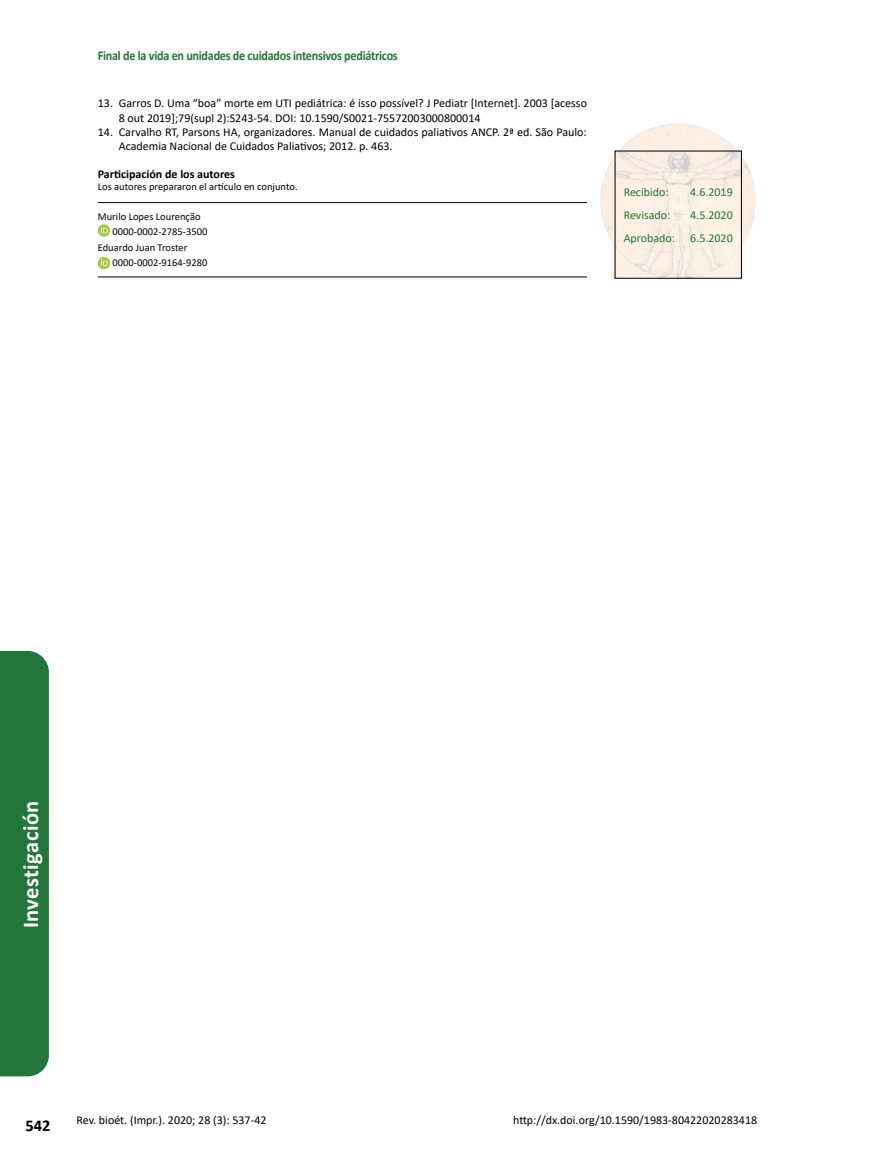
<style>
.page{position:relative;width:872px;height:1170px;background:#fff}
.page>*{position:absolute;margin:0;border:0;box-sizing:border-box;transform-origin:0 0}
.t1{font:700 22.5px "Calibri";letter-spacing:.02em;color:#fff}
.t2{font:700 16.5px "Calibri";color:#000}
.t3{font:700 13.5px "Calibri";letter-spacing:-.02em;color:#237639;scale:.9 1}
.t4{font:12px/14.7px "Calibri";color:#000}
.t5{font:12px "Calibri";color:#237639}
.t6{font:700 12px "Calibri";color:#000}
.t7{font:10.5px/14.7px "Calibri";color:#000}
</style>
<div class="page">
<hr style="left:98px;top:202px;width:489px;height:1px;background:#000">
<hr style="left:98px;top:277px;width:489px;height:1px;background:#000">
<svg style="left:98px;top:224px;width:12px;height:13px"></svg>
<svg style="left:101px;top:226px;width:7px;height:7px"></svg>
<div style="left:98px;top:257px;width:12px;height:12px;background:#a4c83f;border-radius:50%"></div>
<svg style="left:101px;top:259px;width:7px;height:7px"></svg>
<img style="left:600px;top:123px;width:156px;height:156px">
<div style="left:0;top:651px;width:49px;height:425px;background:#237639"></div>
<p class="t3" style="left:98px;top:46px;width:335px">Final de la vida en unidades de cuidados intensivos pediátricos</p>
<p class="t4" style="left:119px;top:95px;width:469px;text-indent:-21px">13. Garros D. Uma “boa” morte em UTI pediátrica: é isso possível? J Pediatr [Internet]. 2003 [acesso<br>8 out 2019];79(supl 2):S243-54. DOI: 10.1590/S0021-75572003000800014</p>
<p class="t4" style="left:119px;top:124px;width:469px;text-indent:-21px">14. Carvalho RT, Parsons HA, organizadores. Manual de cuidados paliativos ANCP. 2ª ed. São Paulo:<br>Academia Nacional de Cuidados Paliativos; 2012. p. 463.</p>
<p class="t6" style="left:98px;top:165px;width:139px">Participación de los autores</p>
<p class="t7" style="left:98px;top:179px;width:201px">Los autores prepararon el artículo en conjunto.</p>
<p class="t7" style="left:112px;top:209px;width:96px;text-indent:-15px">Murilo Lopes Lourenção<br>0000-0002-2785-3500</p>
<p class="t7" style="left:112px;top:240px;width:96px;text-indent:-15px">Eduardo Juan Troster<br>0000-0002-9164-9280</p>
<p class="t5" style="left:623px;top:184px;width:46px">Recibido:</p>
<p class="t5" style="left:690px;top:184px;width:44px">4.6.2019</p>
<p class="t5" style="left:623px;top:207px;width:48px">Revisado:</p>
<p class="t5" style="left:690px;top:207px;width:44px">4.5.2020</p>
<p class="t5" style="left:623px;top:230px;width:53px">Aprobado:</p>
<p class="t5" style="left:690px;top:230px;width:44px">6.5.2020</p>
<h1 class="t1" style="left:15px;top:928px;width:129px;rotate:-90deg">Investigación</h1>
<h2 class="t2" style="left:26px;top:1113px;width:27px">542</h2>
<p class="t4" style="left:77px;top:1112px;width:191px">Rev. bioét. (Impr.). 2020; 28 (3): 537-42</p>
<p class="t4" style="left:513px;top:1112px;width:245px">http://dx.doi.org/10.1590/1983-80422020283418</p>
</div>
